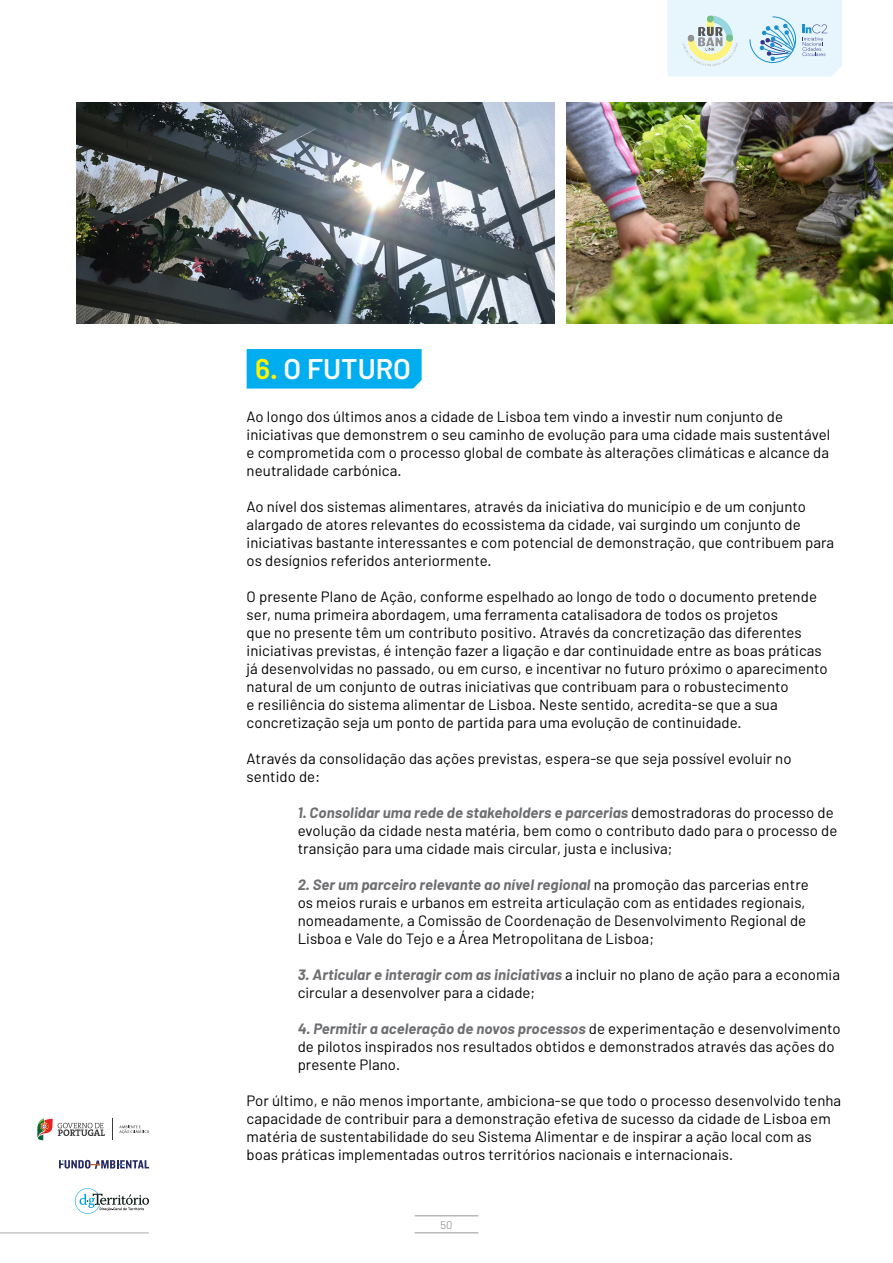
<style>
.page{position:relative;width:893px;height:1263px;background:#fff}
.page>*{position:absolute;margin:0;border:0;box-sizing:border-box;transform-origin:0 0}
.t1{font:600 28.5px "Barlow";color:#fff}
.t2{font:15px/18px "Barlow";letter-spacing:.005em;color:#000}
.t3{font:300 11.25px "Barlow";color:#808285}
.s1{color:#fff200}
.s2{font-weight:700;font-style:italic;color:#6d6e71}
</style>
<div class="page">
<svg style="left:112px;top:1118px;width:1px;height:22px"></svg>
<svg style="left:37px;top:1118px;width:68px;height:22px"></svg>
<svg style="left:119px;top:1125px;width:30px;height:9px"></svg>
<svg style="left:75px;top:1188px;width:74px;height:26px"></svg>
<svg style="left:59px;top:1160px;width:90px;height:9px"></svg>
<hr style="left:0;top:1232px;width:149px;height:1px;background:#a7a9ac">
<svg style="left:668px;top:0;width:174px;height:77px"></svg>
<img style="left:673px;top:3px;width:76px;height:71px">
<hr style="left:415px;top:1215px;width:63px;height:1px;background:#939598">
<hr style="left:415px;top:1232px;width:63px;height:1px;background:#939598">
<div style="left:247px;top:349px;width:175px;height:40px;background:#00aeef"></div>
<img style="left:77px;top:102px;width:478px;height:221px">
<img style="left:567px;top:102px;width:326px;height:221px">
<h1 class="t1" style="left:255px;top:351px;width:157px"><span class="s1">6.</span> O FUTURO</h1>
<p class="t2" style="left:247px;top:407px;width:585px">Ao longo dos últimos anos a cidade de Lisboa tem vindo a investir num conjunto de iniciativas que demonstrem o seu caminho de evolução para uma cidade mais sustentável e comprometida com o processo global de combate às alterações climáticas e alcance da neutralidade carbónica.</p>
<p class="t2" style="left:247px;top:497px;width:589px">Ao nível dos sistemas alimentares, através da iniciativa do município e de um conjunto alargado de atores relevantes do ecossistema da cidade, vai surgindo um conjunto de iniciativas bastante interessantes e com potencial de demonstração, que contribuem para os desígnios referidos anteriormente.</p>
<p class="t2" style="left:247px;top:587px;width:583px">O presente Plano de Ação, conforme espelhado ao longo de todo o documento pretende ser, numa primeira abordagem, uma ferramenta catalisadora de todos os projetos<br>que no presente têm um contributo positivo. Através da concretização das diferentes iniciativas previstas, é intenção fazer a ligação e dar continuidade entre as boas práticas já desenvolvidas no passado, ou em curso, e incentivar no futuro próximo o aparecimento natural de um conjunto de outras iniciativas que contribuam para o robustecimento<br>e resiliência do sistema alimentar de Lisboa. Neste sentido, acredita-se que a sua concretização seja um ponto de partida para uma evolução de continuidade.</p>
<p class="t2" style="left:247px;top:749px;width:546px">Através da consolidação das ações previstas, espera-se que seja possível evoluir no sentido de:</p>
<p class="t2" style="left:298px;top:803px;width:541px"><span class="s2">1. Consolidar uma rede de stakeholders e parcerias</span> demostradoras do processo de evolução da cidade nesta matéria, bem como o contributo dado para o processo de transição para uma cidade mais circular, justa e inclusiva;</p>
<p class="t2" style="left:298px;top:875px;width:513px"><span class="s2">2. Ser um parceiro relevante ao nível regional</span> na promoção das parcerias entre os meios rurais e urbanos em estreita articulação com as entidades regionais, nomeadamente, a Comissão de Coordenação de Desenvolvimento Regional de Lisboa e Vale do Tejo e a Área Metropolitana de Lisboa;</p>
<p class="t2" style="left:298px;top:965px;width:544px"><span class="s2">3. Articular e interagir com as iniciativas</span> a incluir no plano de ação para a economia circular a desenvolver para a cidade;</p>
<p class="t2" style="left:298px;top:1019px;width:545px"><span class="s2">4. Permitir a aceleração de novos processos</span> de experimentação e desenvolvimento de pilotos inspirados nos resultados obtidos e demonstrados através das ações do presente Plano.</p>
<p class="t2" style="left:247px;top:1091px;width:596px">Por último, e não menos importante, ambiciona-se que todo o processo desenvolvido tenha capacidade de contribuir para a demonstração efetiva de sucesso da cidade de Lisboa em matéria de sustentabilidade do seu Sistema Alimentar e de inspirar a ação local com as boas práticas implementadas outros territórios nacionais e internacionais.</p>
<p class="t3" style="left:440px;top:1217px;width:14px">50</p>
</div>
